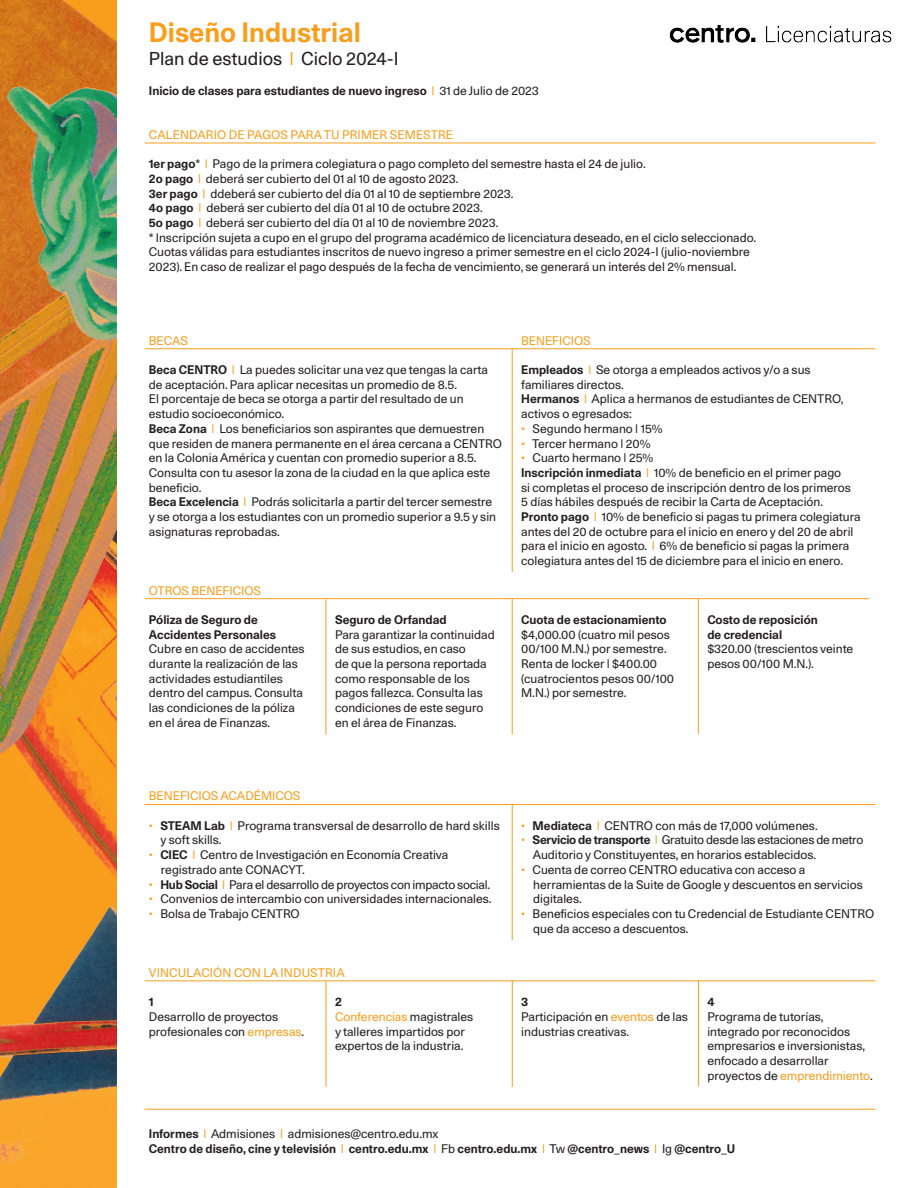
<style>
.page{position:relative;width:918px;height:1188px;background:#fff}
.page>*{position:absolute;margin:0;border:0;box-sizing:border-box;transform-origin:0 0}
.t1{font:700 27px "Unica 77 LL";color:#f99e1c}
.t2{font:18px "Unica 77 LL";color:#231f20}
.t3{font:12px/14.7px "Unica 77 LL";color:#231f20}
.t4{font:700 12px/14.7px "Unica 77 LL";color:#231f20}
.t5{font:12px "Unica 77 LL";color:#f99e1c}
.t6{font:12px "Unica 77 LL";letter-spacing:-.02em;color:#231f20}
.s1{color:#f99e1c}
.s2{font-weight:400;color:#f99e1c}
.s3{font-weight:400}
.s4{font-weight:700}
</style>
<div class="page">
<img style="left:669px;top:25px;width:223px;height:18px">
<img style="left:0;top:0;width:117px;height:1188px">
<hr style="left:145px;top:143px;width:730px;height:1px;background:#f99e1c">
<hr style="left:145px;top:981px;width:730px;height:1px;background:#f99e1c">
<hr style="left:145px;top:598px;width:724px;height:1px;background:#f99e1c">
<hr style="left:145px;top:804px;width:730px;height:1px;background:#f99e1c">
<hr style="left:145px;top:349px;width:730px;height:1px;background:#f99e1c">
<hr style="left:145px;top:1109px;width:730px;height:1px;background:#f99e1c">
<hr style="left:512px;top:349px;width:1px;height:223px;background:#f99e1c">
<hr style="left:512px;top:599px;width:1px;height:135px;background:#f99e1c">
<hr style="left:326px;top:599px;width:1px;height:135px;background:#f99e1c">
<hr style="left:698px;top:599px;width:1px;height:135px;background:#f99e1c">
<hr style="left:512px;top:805px;width:1px;height:135px;background:#f99e1c">
<hr style="left:512px;top:981px;width:1px;height:106px;background:#f99e1c">
<hr style="left:326px;top:981px;width:1px;height:106px;background:#f99e1c">
<hr style="left:698px;top:981px;width:1px;height:105px;background:#f99e1c">
<p class="t1" style="left:149px;top:13px;width:213px">Diseño Industrial</p>
<p class="t2" style="left:149px;top:47px;width:251px">Plan de estudios <span class="s1">|</span> Ciclo 2024-I</p>
<p class="t4" style="left:149px;top:83px;width:391px">Inicio de clases para estudiantes de nuevo ingreso <span class="s2">|</span> <span class="s3">31 de Julio de 2023</span></p>
<p class="t5" style="left:149px;top:127px;width:306px">CALENDARIO DE PAGOS PARA TU PRIMER SEMESTRE</p>
<p class="t3" style="left:149px;top:156px;width:498px"><span class="s4">1er pago</span>* <span class="s1">|</span> Pago de la primera colegiatura o pago completo del semestre hasta el 24 de julio.</p>
<p class="t3" style="left:149px;top:171px;width:311px"><span class="s4">2o pago</span> <span class="s1">|</span> deberá ser cubierto del 01 al 10 de agosto 2023.</p>
<p class="t3" style="left:149px;top:186px;width:366px"><span class="s4">3er pago</span> <span class="s1">|</span> ddeberá ser cubierto del día 01 al 10 de septiembre 2023.</p>
<p class="t3" style="left:149px;top:200px;width:335px"><span class="s4">4o pago</span> <span class="s1">|</span> deberá ser cubierto del día 01 al 10 de octubre 2023.</p>
<p class="t3" style="left:149px;top:215px;width:351px"><span class="s4">5o pago</span> <span class="s1">|</span> deberá ser cubierto del día 01 al 10 de noviembre 2023.</p>
<p class="t3" style="left:149px;top:230px;width:609px">* Inscripción sujeta a cupo en el grupo del programa académico de licenciatura deseado, en el ciclo seleccionado.<br>Cuotas válidas para estudiantes inscritos de nuevo ingreso a primer semestre en el ciclo 2024-I (julio-noviembre<br>2023). En caso de realizar el pago después de la fecha de vencimiento, se generará un interés del 2% mensual.</p>
<p class="t5" style="left:149px;top:332px;width:40px">BECAS</p>
<p class="t3" style="left:149px;top:362px;width:341px"><span class="s4">Beca CENTRO</span> <span class="s1">|</span> La puedes solicitar una vez que tengas la carta de aceptación. Para aplicar necesitas un promedio de 8.5.<br>El porcentaje de beca se otorga a partir del resultado de un estudio socioeconómico.</p>
<p class="t3" style="left:149px;top:421px;width:355px"><span class="s4">Beca Zona</span> <span class="s1">|</span> Los beneficiarios son aspirantes que demuestren que residen de manera permanente en el área cercana a CENTRO en la Colonia América y cuentan con promedio superior a 8.5.<br>Consulta con tu asesor la zona de la ciudad en la que aplica este beneficio.</p>
<p class="t3" style="left:149px;top:494px;width:349px"><span class="s4">Beca Excelencia</span> <span class="s1">|</span> Podrás solicitarla a partir del tercer semestre y se otorga a los estudiantes con un promedio superior a 9.5 y sin asignaturas reprobadas.</p>
<p class="t5" style="left:149px;top:582px;width:114px">OTROS BENEFICIOS</p>
<p class="t4" style="left:149px;top:612px;width:129px">Póliza de Seguro de<br>Accidentes Personales</p>
<p class="t3" style="left:149px;top:641px;width:157px">Cubre en caso de accidentes durante la realización de las actividades estudiantiles dentro del campus. Consulta las condiciones de la póliza en el área de Finanzas.</p>
<p class="t3" style="left:335px;top:612px;width:161px"><span class="s4">Seguro de Orfandad<br></span>Para garantizar la continuidad de sus estudios, en caso</p>
<p class="t3" style="left:335px;top:656px;width:153px">de que la persona reportada como responsable de los pagos fallezca. Consulta las condiciones de este seguro en el área de Finanzas.</p>
<p class="t5" style="left:521px;top:332px;width:71px">BENEFICIOS</p>
<p class="t3" style="left:521px;top:362px;width:291px"><span class="s4">Empleados</span> <span class="s1">|</span> Se otorga a empleados activos y/o a sus familiares directos.</p>
<p class="t3" style="left:521px;top:392px;width:324px"><span class="s4">Hermanos</span> <span class="s1">|</span> Aplica a hermanos de estudiantes de CENTRO, activos o egresados:</p>
<p class="t3" style="left:521px;top:421px;width:143px"><span class="s1">•</span> Segundo hermano | 15%</p>
<p class="t3" style="left:521px;top:436px;width:131px"><span class="s1">•</span> Tercer hermano | 20%</p>
<p class="t3" style="left:521px;top:450px;width:134px"><span class="s1">•</span> Cuarto hermano | 25%</p>
<p class="t3" style="left:521px;top:465px;width:331px"><span class="s4">Inscripción inmediata</span> <span class="s1">|</span> 10% de beneficio en el primer pago si completas el proceso de inscripción dentro de los primeros<br>5 días hábiles después de recibir la Carta de Aceptación.</p>
<p class="t3" style="left:521px;top:509px;width:341px"><span class="s4">Pronto pago</span> <span class="s1">|</span> 10% de beneficio si pagas tu primera colegiatura antes del 20 de octubre para el inicio en enero y del 20 de abril para el inicio en agosto. <span class="s1">|</span> 6% de beneficio si pagas la primera colegiatura antes del 15 de diciembre para el inicio en enero.</p>
<p class="t4" style="left:521px;top:612px;width:147px">Cuota de estacionamiento</p>
<p class="t3" style="left:521px;top:627px;width:150px">$4,000.00 (cuatro mil pesos<br>00/100 M.N.) por semestre.<br>Renta de locker | $400.00</p>
<p class="t3" style="left:521px;top:671px;width:154px">(cuatrocientos pesos 00/100<br>M.N.) por semestre.</p>
<p class="t4" style="left:707px;top:612px;width:112px">Costo de reposición de credencial</p>
<p class="t3" style="left:707px;top:641px;width:148px">$320.00 (trescientos veinte pesos 00/100 M.N.).</p>
<p class="t5" style="left:149px;top:788px;width:153px">BENEFICIOS ACADÉMICOS</p>
<p class="t3" style="left:161px;top:818px;width:341px;text-indent:-12px"><span class="s1">•</span> <span class="s4">STEAM Lab</span> <span class="s1">|</span> Programa transversal de desarrollo de hard skills y soft skills.</p>
<p class="t3" style="left:161px;top:847px;width:289px;text-indent:-12px"><span class="s1">•</span> <span class="s4">CIEC</span> <span class="s1">|</span> Centro de Investigación en Economía Creativa registrado ante CONACYT.</p>
<p class="t6" style="left:149px;top:876px;width:343px"><span class="s1">•</span> <span class="s4">Hub Social</span> <span class="s1">|</span> Para el desarrollo de proyectos con impacto social.</p>
<p class="t3" style="left:149px;top:891px;width:344px"><span class="s1">•</span> Convenios de intercambio con universidades internacionales.</p>
<p class="t3" style="left:149px;top:906px;width:152px"><span class="s1">•</span> Bolsa de Trabajo CENTRO</p>
<p class="t5" style="left:149px;top:965px;width:197px">VINCULACIÓN CON LA INDUSTRIA</p>
<p class="t4" style="left:149px;top:994px;width:6px">1</p>
<p class="t3" style="left:149px;top:1009px;width:157px">Desarrollo de proyectos profesionales con <span class="s1">empresas</span>.</p>
<p class="t4" style="left:335px;top:994px;width:8px">2</p>
<p class="t3" style="left:335px;top:1009px;width:140px"><span class="s1">Conferencias</span> magistrales y talleres impartidos por expertos de la industria.</p>
<p class="t3" style="left:521px;top:818px;width:298px"><span class="s1">•</span> <span class="s4">Mediateca</span> <span class="s1">|</span> CENTRO con más de 17,000 volúmenes.</p>
<p class="t3" style="left:533px;top:833px;width:332px;text-indent:-12px"><span class="s1">•</span> <span class="s4">Servicio de transporte</span> <span class="s1">|</span> Gratuito desde las estaciones de metro<br>Auditorio y Constituyentes, en horarios establecidos.</p>
<p class="t3" style="left:533px;top:862px;width:331px;text-indent:-12px"><span class="s1">•</span> Cuenta de correo CENTRO educativa con acceso a herramientas de la Suite de Google y descuentos en servicios digitales.</p>
<p class="t3" style="left:533px;top:906px;width:342px;text-indent:-12px"><span class="s1">•</span> Beneficios especiales con tu Credencial de Estudiante CENTRO que da acceso a descuentos.</p>
<p class="t4" style="left:521px;top:994px;width:9px">3</p>
<p class="t3" style="left:521px;top:1009px;width:168px">Participación en <span class="s1">eventos</span> de las industrias creativas.</p>
<p class="t4" style="left:707px;top:994px;width:9px">4</p>
<p class="t3" style="left:707px;top:1009px;width:167px">Programa de tutorías, integrado por reconocidos empresarios e inversionistas, enfocado a desarrollar proyectos de <span class="s1">emprendimiento</span>.</p>
<p class="t3" style="left:149px;top:1127px;width:291px"><span class="s4">Informes</span> <span class="s1">|</span> Admisiones <span class="s1">|</span> admisiones@centro.edu.mx</p>
<p class="t4" style="left:149px;top:1141px;width:588px">Centro de diseño, cine y televisión <span class="s2">|</span> centro.edu.mx <span class="s2">|</span> <span class="s3">Fb</span> centro.edu.mx <span class="s2">|</span> <span class="s3">Tw</span> @centro_news <span class="s2">|</span> <span class="s3">Ig</span> @centro_U</p>
</div>
